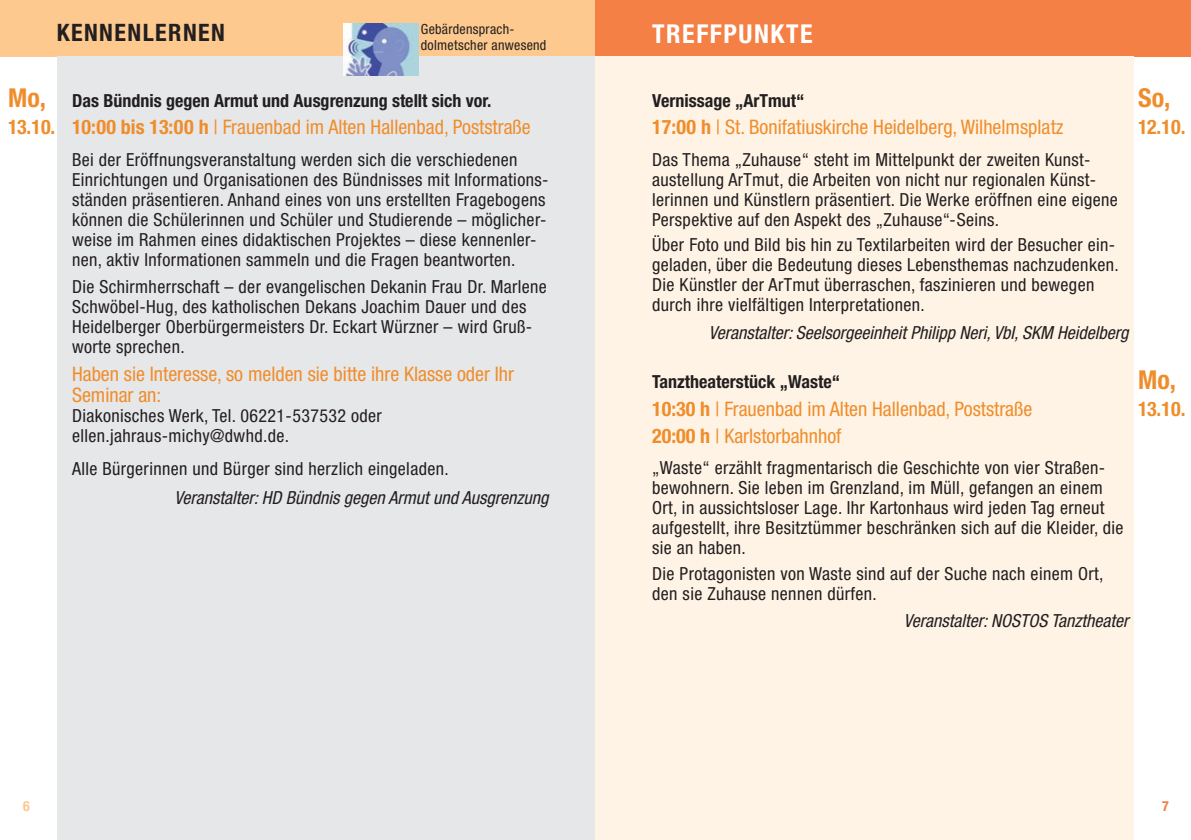
<style>
.page{position:relative;width:1191px;height:840px;background:#fff}
.page>*{position:absolute;margin:0;border:0;box-sizing:border-box;transform-origin:0 0}
.t1{font:700 condensed 26px "Helvetica Neue";letter-spacing:.06em;color:#fff}
.t2{font:700 condensed 26px "Helvetica Neue";color:#f08d2b}
.t3{font:700 condensed 24px "Helvetica Neue";letter-spacing:.06em;color:#231f20}
.t4{font:condensed 20px/21.4px "Helvetica Neue";color:#f08d2b}
.t5{font:700 condensed 20px "Helvetica Neue";letter-spacing:-.02em;color:#f08d2b}
.t6{font:condensed 18px/20px "Helvetica Neue";letter-spacing:.02em;color:#231f20}
.t7{font:italic condensed 18px "Helvetica Neue";color:#231f20}
.t8{font:700 condensed 18px "Helvetica Neue";color:#231f20}
.t9{font:condensed 14px/16px "Helvetica Neue";letter-spacing:.02em;color:#231f20}
.t10{font:700 condensed 14px "Helvetica Neue";color:#fdc98e}
.t11{font:700 condensed 14px "Helvetica Neue";color:#f48045}
.s1{font-weight:700}
</style>
<div class="page">
<div style="left:0;top:0;width:595px;height:57px;background:#fdc98e"></div>
<div style="left:57px;top:57px;width:538px;height:782px;background:#e6e7e9"></div>
<div style="left:595px;top:0;width:596px;height:57px;background:#f48045"></div>
<div style="left:595px;top:57px;width:539px;height:782px;background:#fef3e5"></div>
<img style="left:343px;top:23px;width:75px;height:53px">
<h2 class="t3" style="left:57px;top:18px;width:170px">KENNENLERNEN</h2>
<p class="t9" style="left:421px;top:21px;width:127px">Gebärdensprach&shy;dolmetscher anwesend</p>
<h1 class="t2" style="left:8px;top:82px;width:39px">Mo,</h1>
<p class="t5" style="left:8px;top:115px;width:49px">13.10.</p>
<p class="t8" style="left:72px;top:90px;width:421px">Das Bündnis gegen Armut und Ausgrenzung stellt sich vor.</p>
<p class="t4" style="left:72px;top:116px;width:460px"><span class="s1">10:00 bis 13:00 h</span> | Frauenbad im Alten Hallenbad, Poststraße</p>
<p class="t6" style="left:72px;top:149px;width:478px">Bei der Eröffnungsveranstaltung werden sich die verschiedenen Einrichtungen und Organisationen des Bündnisses mit Informations&shy;ständen präsentieren. Anhand eines von uns erstellten Fragebogens können die Schülerinnen und Schüler und Studierende – möglicher&shy;weise im Rahmen eines didaktischen Projektes – diese kennenler&shy;nen, aktiv Informationen sammeln und die Fragen beantworten.</p>
<p class="t6" style="left:72px;top:276px;width:476px">Die Schirmherrschaft – der evangelischen Dekanin Frau Dr. Marlene Schwöbel-Hug, des katholischen Dekans Joachim Dauer und des Heidelberger Oberbürgermeisters Dr. Eckart Würzner – wird Gruß&shy;worte sprechen.</p>
<p class="t4" style="left:72px;top:363px;width:443px">Haben sie Interesse, so melden sie bitte ihre Klasse oder Ihr<br>Seminar an:</p>
<p class="t6" style="left:72px;top:405px;width:311px">Diakonisches Werk, Tel. 06221-537532 oder ellen.jahraus-michy@dwhd.de.</p>
<p class="t6" style="left:72px;top:458px;width:378px">Alle Bürgerinnen und Bürger sind herzlich eingeladen.</p>
<p class="t7" style="left:174px;top:486px;width:375px">Veranstalter: HD Bündnis gegen Armut und Ausgrenzung</p>
<h1 class="t1" style="left:652px;top:18px;width:162px">TREFFPUNKTE</h1>
<p class="t8" style="left:652px;top:90px;width:154px">Vernissage „ArTmut“</p>
<p class="t4" style="left:652px;top:116px;width:413px"><span class="s1">17:00 h</span> | St. Bonifatiuskirche Heidelberg, Wilhelmsplatz</p>
<p class="t6" style="left:652px;top:149px;width:467px">Das Thema „Zuhause“ steht im Mittelpunkt der zweiten Kunst&shy;austellung ArTmut, die Arbeiten von nicht nur regionalen Künst&shy;lerinnen und Künstlern präsentiert. Die Werke eröffnen eine eigene Perspektive auf den Aspekt des „Zuhause“-Seins.</p>
<p class="t6" style="left:652px;top:235px;width:468px">Über Foto und Bild bis hin zu Textilarbeiten wird der Besucher ein&shy;geladen, über die Bedeutung dieses Lebensthemas nachzudenken.<br>Die Künstler der ArTmut überraschen, faszinieren und bewegen durch ihre vielfältigen Interpretationen.</p>
<p class="t7" style="left:708px;top:321px;width:421px">Veranstalter: Seelsorgeeinheit Philipp Neri, VbI, SKM Heidelberg</p>
<p class="t8" style="left:652px;top:371px;width:189px">Tanztheaterstück „Waste“</p>
<p class="t4" style="left:652px;top:394px;width:381px;line-height:27.2px"><span class="s1">10:30 h</span> | Frauenbad im Alten Hallenbad, Poststraße<br><span class="s1">20:00 h</span> | Karlstorbahnhof</p>
<p class="t6" style="left:652px;top:457px;width:473px">„Waste“ erzählt fragmentarisch die Geschichte von vier Straßen&shy;bewohnern. Sie leben im Grenzland, im Müll, gefangen an einem Ort, in aussichtsloser Lage. Ihr Kartonhaus wird jeden Tag erneut aufgestellt, ihre Besitztümmer beschränken sich auf die Kleider, die sie an haben.</p>
<p class="t6" style="left:652px;top:563px;width:453px">Die Protagonisten von Waste sind auf der Suche nach einem Ort, den sie Zuhause nennen dürfen.</p>
<p class="t7" style="left:903px;top:610px;width:226px">Veranstalter: NOSTOS Tanztheater</p>
<h1 class="t2" style="left:1138px;top:82px;width:34px">So,</h1>
<p class="t5" style="left:1138px;top:115px;width:49px">12.10.</p>
<h1 class="t2" style="left:1138px;top:363px;width:39px">Mo,</h1>
<p class="t5" style="left:1138px;top:396px;width:49px">13.10.</p>
<p class="t10" style="left:23px;top:797px;width:8px">6</p>
<p class="t11" style="left:1162px;top:797px;width:8px">7</p>
</div>
